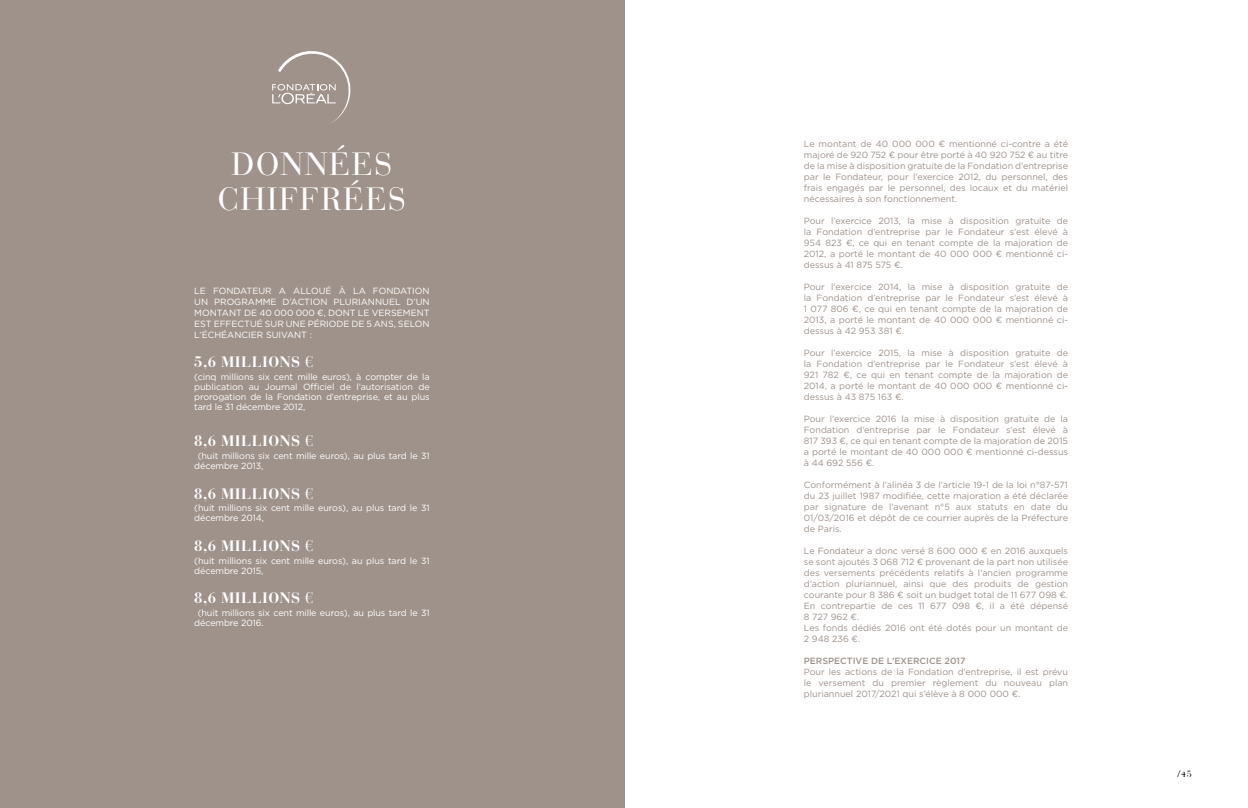
<style>
.page{position:relative;width:1248px;height:808px;background:#fff}
.page>*{position:absolute;margin:0;border:0;box-sizing:border-box;transform-origin:0 0}
.t1{font:32px/35px "Bauer Bodoni";letter-spacing:.04em;color:#fff;text-align:center}
.t2{font:700 15px "Bauer Bodoni";letter-spacing:.03em;color:#fff}
.t3{font:9px/11px "Gotham";color:#9f928b;text-align:justify}
.t4{font:9px/10px "Gotham";letter-spacing:-.01em;color:#fff}
.t5{font:500 9px "Gotham";color:#9f928b}
.t6{font:9px "Bauer Bodoni";color:#000}
.s1{font-family:"Didot";font-weight:400}
</style>
<div class="page">
<div style="left:0;top:0;width:624px;height:808px;background:#9f928b"></div>
<svg style="left:272px;top:51px;width:79px;height:72px"></svg>
<h1 class="t1" style="left:218px;top:147px;width:190px">DONNÉES<br>CHIFFRÉES</h1>
<p class="t4" style="left:194px;top:285px;width:237px;line-height:11px;text-align:justify">LE FONDATEUR A ALLOUÉ À LA FONDATION UN PROGRAMME D’ACTION PLURIANNUEL D’UN MONTANT DE 40 000 000 €, DONT LE VERSEMENT EST EFFECTUÉ SUR UNE PÉRIODE DE 5 ANS, SELON L’ÉCHÉANCIER SUIVANT :</p>
<h2 class="t2" style="left:194px;top:353px;width:120px">5,6 MILLIONS <span class="s1">€</span></h2>
<p class="t4" style="left:194px;top:371px;width:237px;text-align:justify">(cinq millions six cent mille euros), à compter de la publication au Journal Officiel de l’autorisation de prorogation de la Fondation d’entreprise, et au plus tard le 31 décembre 2012,</p>
<h2 class="t2" style="left:194px;top:432px;width:120px">8,6 MILLIONS <span class="s1">€</span></h2>
<p class="t4" style="left:194px;top:451px;width:237px;text-indent:3px">(huit millions six cent mille euros), au plus tard le 31 décembre 2013,</p>
<h2 class="t2" style="left:194px;top:484px;width:120px">8,6 MILLIONS <span class="s1">€</span></h2>
<p class="t4" style="left:194px;top:503px;width:237px">(huit millions six cent mille euros), au plus tard le 31 décembre 2014,</p>
<h2 class="t2" style="left:194px;top:537px;width:120px">8,6 MILLIONS <span class="s1">€</span></h2>
<p class="t4" style="left:194px;top:555px;width:237px">(huit millions six cent mille euros), au plus tard le 31 décembre 2015,</p>
<h2 class="t2" style="left:194px;top:589px;width:120px">8,6 MILLIONS <span class="s1">€</span></h2>
<p class="t4" style="left:194px;top:608px;width:237px;text-indent:3px">(huit millions six cent mille euros), au plus tard le 31 décembre 2016.</p>
<p class="t3" style="left:803px;top:138px;width:266px">Le montant de 40 000 000 € mentionné ci-contre a été majoré de 920 752 € pour être porté à 40 920 752 € au titre de la mise à disposition gratuite de la Fondation d’entreprise par le Fondateur, pour l’exercice 2012, du personnel, des frais engagés par le personnel, des locaux et du matériel nécessaires à son fonctionnement.</p>
<p class="t3" style="left:803px;top:215px;width:266px">Pour l’exercice 2013, la mise à disposition gratuite de la Fondation d’entreprise par le Fondateur s’est élevé à 954 823 €, ce qui en tenant compte de la majoration de 2012, a porté le montant de 40 000 000 € mentionné ci&shy;dessus à 41 875 575 €.</p>
<p class="t3" style="left:803px;top:281px;width:266px">Pour l’exercice 2014, la mise à disposition gratuite de la Fondation d’entreprise par le Fondateur s’est élevé à 1 077 806 €, ce qui en tenant compte de la majoration de 2013, a porté le montant de 40 000 000 € mentionné ci&shy;dessus à 42 953 381 €.</p>
<p class="t3" style="left:803px;top:347px;width:266px">Pour l’exercice 2015, la mise à disposition gratuite de la Fondation d’entreprise par le Fondateur s’est élevé à 921 782 €, ce qui en tenant compte de la majoration de 2014, a porté le montant de 40 000 000 € mentionné ci&shy;dessus à 43 875 163 €.</p>
<p class="t3" style="left:803px;top:413px;width:266px">Pour l’exercice 2016 la mise à disposition gratuite de la Fondation d’entreprise par le Fondateur s’est élevé à 817 393 €, ce qui en tenant compte de la majoration de 2015 a porté le montant de 40 000 000 € mentionné ci-dessus à 44 692 556 €.</p>
<p class="t3" style="left:803px;top:479px;width:266px">Conformément à l’alinéa 3 de l’article 19-1 de la loi n°87-571 du 23 juillet 1987 modifiée, cette majoration a été déclarée par signature de l’avenant n°5 aux statuts en date du 01/03/2016 et dépôt de ce courrier auprès de la Préfecture de Paris.</p>
<p class="t3" style="left:803px;top:545px;width:266px;text-align:left">Le Fondateur a donc versé 8 600 000 € en 2016 auxquels se sont ajoutés 3 068 712 € provenant de la part non utilisée des versements précédents relatifs à l’ancien programme d’action pluriannuel, ainsi que des produits de gestion courante pour 8 386 € soit un budget total de 11 677 098 €.<br>En contrepartie de ces 11 677 098 €, il a été dépensé 8 727 962 €.<br>Les fonds dédiés 2016 ont été dotés pour un montant de 2 948 236 €.</p>
<p class="t5" style="left:803px;top:655px;width:163px">PERSPECTIVE DE L’EXERCICE 2017</p>
<p class="t3" style="left:803px;top:666px;width:266px">Pour les actions de la Fondation d’entreprise, il est prévu le versement du premier règlement du nouveau plan pluriannuel 2017/2021 qui s’élève à 8 000 000 €.</p>
<p class="t6" style="left:1176px;top:768px;width:16px">/45</p>
</div>
